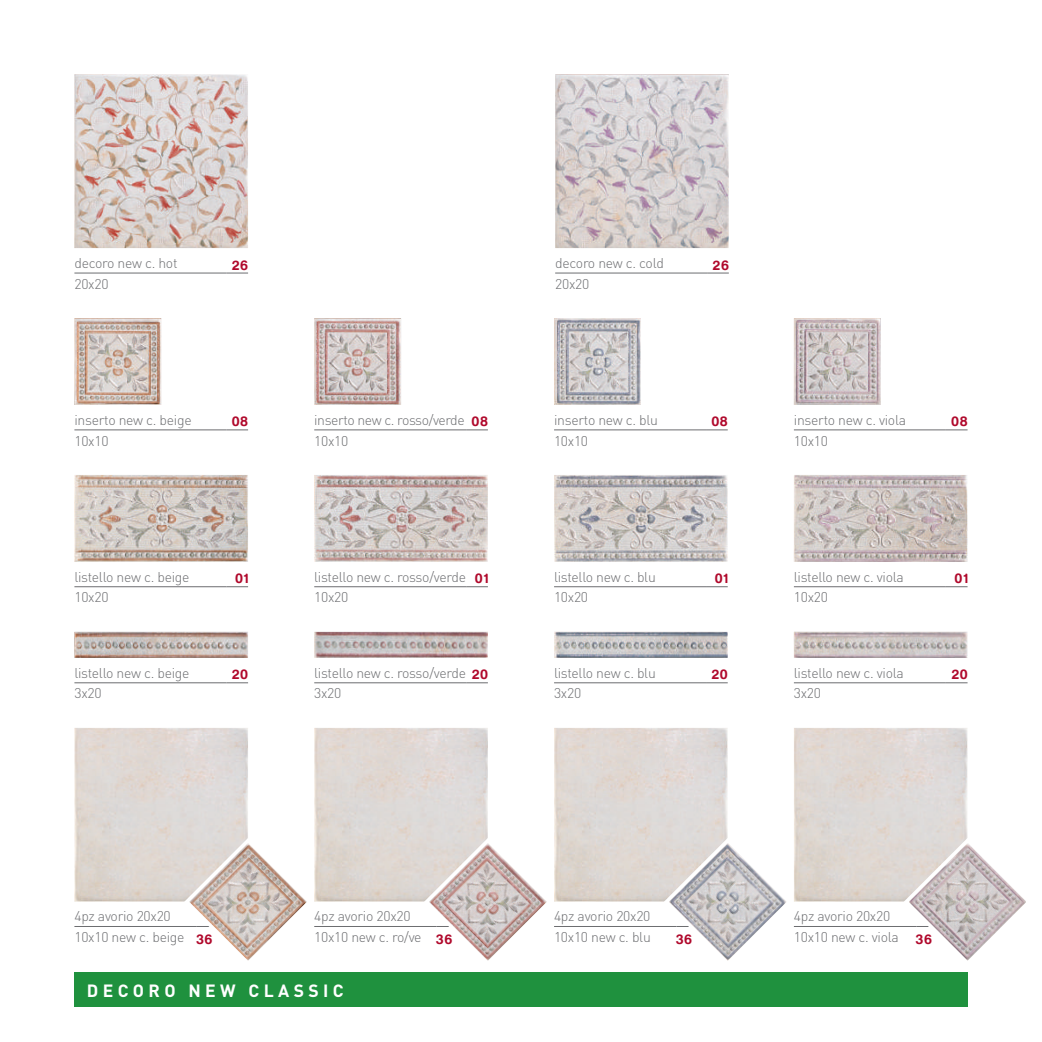
<style>
.page{position:relative;width:1042px;height:1042px;background:#fff}
.page>*{position:absolute;margin:0;border:0;box-sizing:border-box;transform-origin:0 0}
.t1{font:700 17.5px "DIN";color:#fff}
.t2{font:300 14px/20.7px "DIN";letter-spacing:-.02em;color:#6c6d70}
.t3{font:14px "Harabara";letter-spacing:.1em;color:#b0092c}
.s1{font-family:"Harabara";font-weight:400;color:#b0092c}
</style>
<div class="page">
<div style="left:74px;top:972px;width:893px;height:35px;background:#1f913e"></div>
<img style="left:74px;top:318px;width:87px;height:87px">
<hr style="left:74px;top:429px;width:152px;height:1px;background:#6c6d70">
<svg style="left:226px;top:429px;width:22px;height:1px"></svg>
<img style="left:314px;top:318px;width:87px;height:87px">
<hr style="left:314px;top:429px;width:152px;height:1px;background:#6c6d70">
<svg style="left:466px;top:429px;width:22px;height:1px"></svg>
<img style="left:74px;top:74px;width:174px;height:174px">
<hr style="left:74px;top:273px;width:152px;height:1px;background:#6c6d70">
<svg style="left:226px;top:273px;width:22px;height:1px"></svg>
<img style="left:74px;top:728px;width:174px;height:173px">
<hr style="left:74px;top:926px;width:123px;height:1px;background:#6c6d70">
<img style="left:555px;top:74px;width:174px;height:174px">
<hr style="left:555px;top:273px;width:152px;height:1px;background:#6c6d70">
<svg style="left:707px;top:273px;width:22px;height:1px"></svg>
<img style="left:554px;top:318px;width:87px;height:87px">
<hr style="left:554px;top:429px;width:152px;height:1px;background:#6c6d70">
<svg style="left:706px;top:429px;width:22px;height:1px"></svg>
<img style="left:794px;top:318px;width:87px;height:87px">
<hr style="left:794px;top:429px;width:152px;height:1px;background:#6c6d70">
<svg style="left:946px;top:429px;width:21px;height:1px"></svg>
<img style="left:74px;top:475px;width:174px;height:87px">
<hr style="left:74px;top:586px;width:152px;height:1px;background:#6c6d70">
<svg style="left:226px;top:586px;width:22px;height:1px"></svg>
<img style="left:74px;top:632px;width:174px;height:26px">
<hr style="left:74px;top:682px;width:152px;height:1px;background:#6c6d70">
<svg style="left:226px;top:682px;width:22px;height:1px"></svg>
<img style="left:314px;top:475px;width:174px;height:87px">
<hr style="left:314px;top:586px;width:152px;height:1px;background:#6c6d70">
<svg style="left:466px;top:586px;width:22px;height:1px"></svg>
<img style="left:314px;top:632px;width:174px;height:26px">
<hr style="left:314px;top:682px;width:152px;height:1px;background:#6c6d70">
<svg style="left:466px;top:682px;width:22px;height:1px"></svg>
<img style="left:554px;top:475px;width:174px;height:87px">
<hr style="left:554px;top:586px;width:152px;height:1px;background:#6c6d70">
<svg style="left:706px;top:586px;width:22px;height:1px"></svg>
<img style="left:554px;top:632px;width:174px;height:26px">
<hr style="left:554px;top:682px;width:152px;height:1px;background:#6c6d70">
<svg style="left:706px;top:682px;width:22px;height:1px"></svg>
<img style="left:794px;top:475px;width:173px;height:87px">
<hr style="left:794px;top:586px;width:152px;height:1px;background:#6c6d70">
<svg style="left:946px;top:586px;width:21px;height:1px"></svg>
<img style="left:794px;top:632px;width:173px;height:26px">
<hr style="left:794px;top:682px;width:152px;height:1px;background:#6c6d70">
<svg style="left:946px;top:682px;width:21px;height:1px"></svg>
<svg style="left:182px;top:835px;width:125px;height:126px"></svg>
<img style="left:314px;top:728px;width:174px;height:173px">
<hr style="left:314px;top:926px;width:123px;height:1px;background:#6c6d70">
<svg style="left:421px;top:835px;width:126px;height:126px"></svg>
<img style="left:554px;top:728px;width:174px;height:173px">
<hr style="left:554px;top:926px;width:122px;height:1px;background:#6c6d70">
<svg style="left:661px;top:835px;width:133px;height:126px"></svg>
<img style="left:794px;top:728px;width:173px;height:173px">
<hr style="left:794px;top:926px;width:122px;height:1px;background:#6c6d70">
<svg style="left:901px;top:835px;width:125px;height:126px"></svg>
<p class="t2" style="left:74px;top:252px;width:105px">decoro new c. hot</p>
<p class="t3" style="left:232px;top:258px;width:17px">26</p>
<p class="t2" style="left:74px;top:273px;width:36px">20x20</p>
<p class="t2" style="left:555px;top:252px;width:110px">decoro new c. cold</p>
<p class="t3" style="left:713px;top:258px;width:17px">26</p>
<p class="t2" style="left:555px;top:273px;width:36px">20x20</p>
<p class="t2" style="left:74px;top:409px;width:119px">inserto new c. beige</p>
<p class="t3" style="left:232px;top:414px;width:17px">08</p>
<p class="t2" style="left:74px;top:430px;width:36px">10x10</p>
<p class="t2" style="left:314px;top:409px;width:175px">inserto new c. rosso/verde <span class="s1">08<br></span>10x10</p>
<p class="t2" style="left:554px;top:409px;width:105px">inserto new c. blu</p>
<p class="t3" style="left:712px;top:414px;width:17px">08</p>
<p class="t2" style="left:554px;top:430px;width:36px">10x10</p>
<p class="t2" style="left:794px;top:409px;width:114px">inserto new c. viola</p>
<p class="t3" style="left:952px;top:414px;width:17px">08</p>
<p class="t2" style="left:794px;top:430px;width:36px">10x10</p>
<p class="t2" style="left:74px;top:566px;width:117px">listello new c. beige</p>
<p class="t3" style="left:236px;top:571px;width:14px">01</p>
<p class="t2" style="left:74px;top:587px;width:36px">10x20</p>
<p class="t2" style="left:314px;top:566px;width:175px">listello new c. rosso/verde <span class="s1">01<br></span>10x20</p>
<p class="t2" style="left:554px;top:566px;width:103px">listello new c. blu</p>
<p class="t3" style="left:715px;top:571px;width:14px">01</p>
<p class="t2" style="left:554px;top:587px;width:36px">10x20</p>
<p class="t2" style="left:794px;top:566px;width:111px">listello new c. viola</p>
<p class="t3" style="left:955px;top:571px;width:14px">01</p>
<p class="t2" style="left:794px;top:587px;width:36px">10x20</p>
<p class="t2" style="left:74px;top:662px;width:117px">listello new c. beige</p>
<p class="t3" style="left:232px;top:667px;width:17px">20</p>
<p class="t2" style="left:74px;top:683px;width:29px">3x20</p>
<p class="t2" style="left:314px;top:662px;width:175px">listello new c. rosso/verde <span class="s1">20<br></span>3x20</p>
<p class="t2" style="left:554px;top:662px;width:103px">listello new c. blu</p>
<p class="t3" style="left:712px;top:667px;width:17px">20</p>
<p class="t2" style="left:554px;top:683px;width:29px">3x20</p>
<p class="t2" style="left:794px;top:662px;width:111px">listello new c. viola</p>
<p class="t3" style="left:952px;top:667px;width:17px">20</p>
<p class="t2" style="left:794px;top:683px;width:29px">3x20</p>
<p class="t2" style="left:74px;top:906px;width:139px">4pz avorio 20x20<br>10x10 new c. beige <span class="s1">36</span></p>
<p class="t2" style="left:314px;top:906px;width:139px">4pz avorio 20x20<br>10x10 new c. ro/ve <span class="s1">36</span></p>
<p class="t2" style="left:554px;top:906px;width:98px">4pz avorio 20x20<br>10x10 new c. blu</p>
<p class="t1" style="left:87px;top:979px;width:46px">DECORO</p>
<p class="t1" style="left:188px;top:979px;width:75px">NEW CLASSIC</p>
<p class="t3" style="left:676px;top:931px;width:17px">36</p>
<p class="t2" style="left:794px;top:906px;width:139px">4pz avorio 20x20<br>10x10 new c. viola <span class="s1">36</span></p>
</div>
